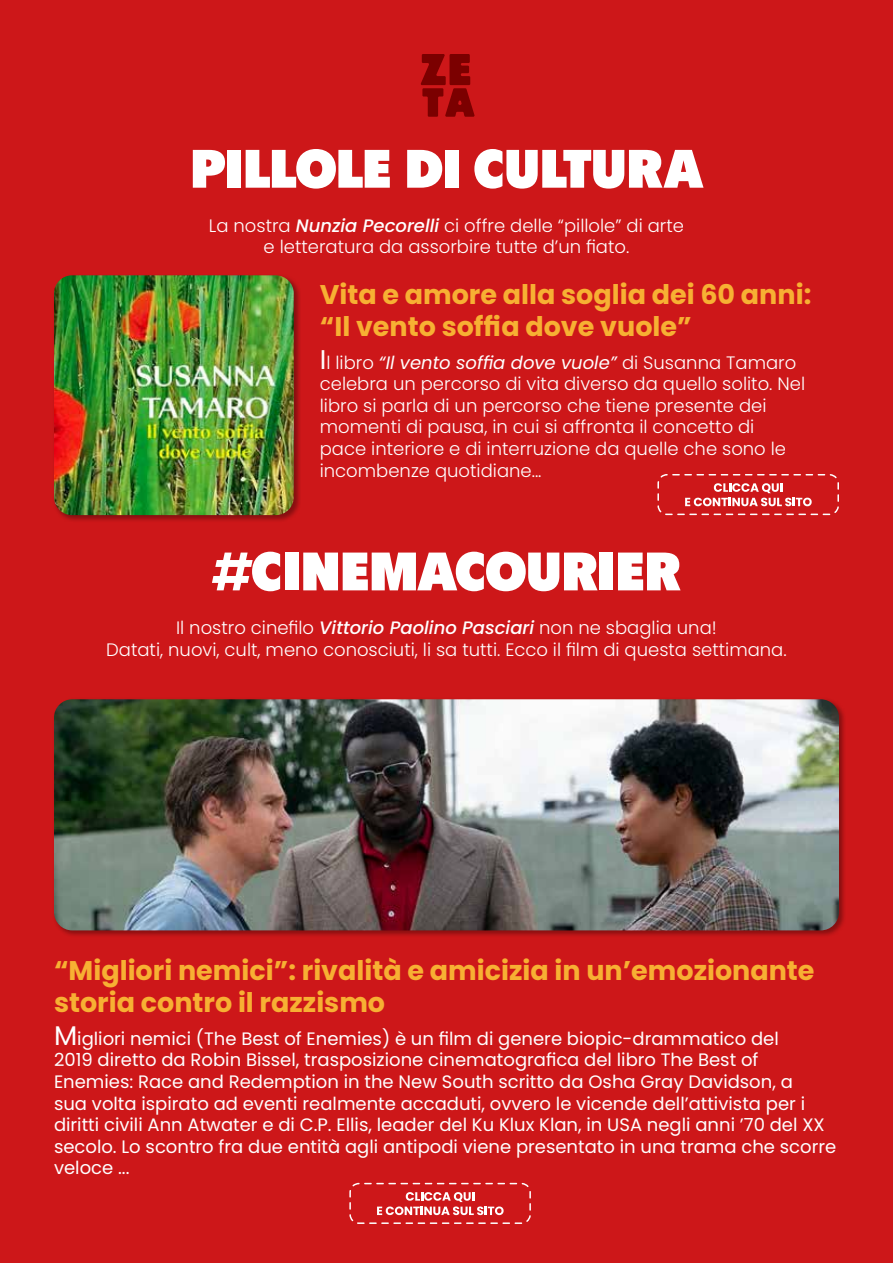
<style>
.page{position:relative;width:893px;height:1263px;background:#cd1719}
.page>*{position:absolute;margin:0;border:0;box-sizing:border-box;transform-origin:0 0}
.t1{font:54px "Tondu";letter-spacing:.01em;color:#fff}
.t2{font:700 27px/32.4px "Poppins";color:#f7b033}
.t3{font:300 18px/21.6px "Poppins";color:#fff;text-align:center}
.t4{font:18px/21.6px "Poppins";color:#fff}
.s1{font-weight:500;font-style:italic}
.s2{font-weight:400;font-size:27px}
.s3{font-weight:400;font-style:italic}
.s4{font-size:27px}
</style>
<div class="page">
<svg style="left:420px;top:54px;width:55px;height:63px"></svg>
<div style="left:52px;top:274px;width:249px;height:249px;background:#000;opacity:.35"></div>
<img style="left:54px;top:275px;width:240px;height:240px">
<svg style="left:657px;top:474px;width:182px;height:41px"></svg>
<div style="left:52px;top:698px;width:794px;height:240px;background:#000;opacity:.35"></div>
<img style="left:54px;top:699px;width:785px;height:231px">
<svg style="left:349px;top:1183px;width:182px;height:41px"></svg>
<h1 class="t1" style="left:191px;top:123px;width:513px">PILLOLE DI CULTURA</h1>
<p class="t3" style="left:209px;top:214px;width:477px">La nostra <span class="s1">Nunzia Pecorelli</span> ci offre delle “pillole” di arte e letteratura da assorbire tutte d’un fiato.</p>
<h2 class="t2" style="left:320px;top:278px;width:493px">Vita e amore alla soglia dei 60 anni: “Il vento soffia dove vuole”</h2>
<p class="t3" style="left:320px;top:351px;width:487px;text-align:left"><span class="s2">I</span>l libro <span class="s3">“Il vento soffia dove vuole”</span> di Susanna Tamaro celebra un percorso di vita diverso da quello solito. Nel libro si parla di un percorso che tiene presente dei momenti di pausa, in cui si affronta il concetto di pace interiore e di interruzione da quelle che sono le incombenze quotidiane...</p>
<h1 class="t1" style="left:213px;top:526px;width:469px">#CINEMACOURIER</h1>
<p class="t3" style="left:106px;top:617px;width:682px">Il nostro cinefilo <span class="s1">Vittorio Paolino Pasciari</span> non ne sbaglia una!<br>Datati, nuovi, cult, meno conosciuti, li sa tutti. Ecco il film di questa settimana.</p>
<h2 class="t2" style="left:54px;top:954px;width:762px">“Migliori nemici”: rivalità e amicizia in un’emozionante storia contro il razzismo</h2>
<p class="t4" style="left:54px;top:1028px;width:784px"><span class="s4">M</span>igliori nemici (The Best of Enemies) è un film di genere biopic-drammatico del<br>2019 diretto da Robin Bissel, trasposizione cinematografica del libro The Best of Enemies: Race and Redemption in the New South scritto da Osha Gray Davidson, a<br>sua volta ispirato ad eventi realmente accaduti, ovvero le vicende dell’attivista per i diritti civili Ann Atwater e di C.P. Ellis, leader del Ku Klux Klan, in USA negli anni ’70 del XX secolo. Lo scontro fra due entità agli antipodi viene presentato in una trama che scorre veloce ...</p>
</div>
